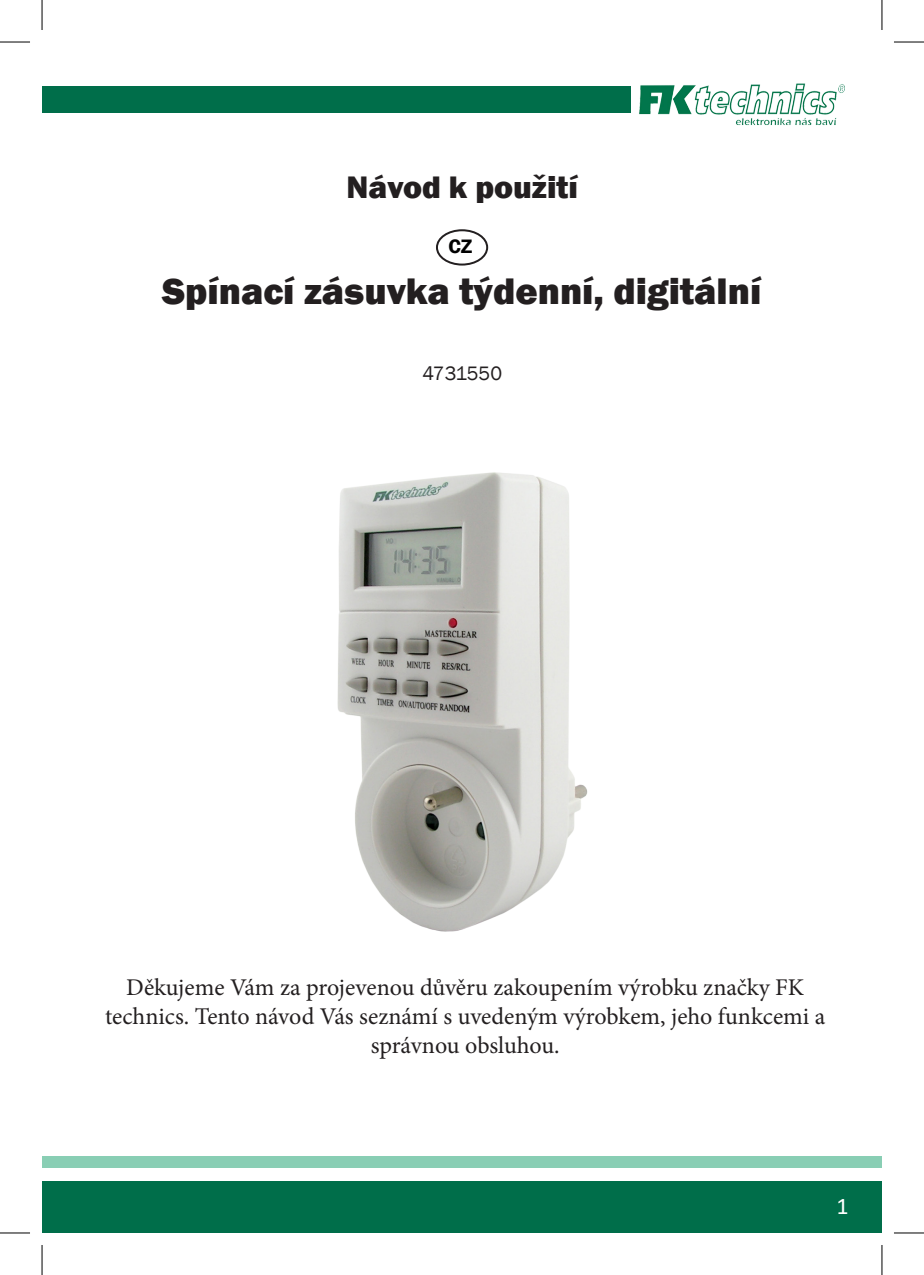
<style>
.page{position:relative;width:924px;height:1275px;background:#fff}
.page>*{position:absolute;margin:0;border:0;box-sizing:border-box;transform-origin:0 0}
.t1{font:800 38px "Franklin Gothic";color:#231f20}
.t2{font:800 32px "Franklin Gothic";color:#231f20}
.t3{font:24px/28.8px "Minion Pro";letter-spacing:-.005em;color:#231f20;text-align:center}
.t4{font:24px "Calibri";color:#fff}
.t5{font:20px "Franklin Gothic";letter-spacing:-.005em;color:#231f20}
.popisky{font:600 20px "Franklin Gothic";color:#000}
</style>
<div class="page">
<div style="left:42px;top:1182px;width:839px;height:51px;background:#006e4a"></div>
<img style="left:630px;top:83px;width:215px;height:42px">
<div style="left:42px;top:86px;width:587px;height:26px;background:#006e4a"></div>
<div style="left:42px;top:1156px;width:839px;height:11px;background:#89ceb4"></div>
<div style="left:436px;top:229px;width:52px;height:36px;border:2px solid #231f20;border-radius:50%"></div>
<img style="left:337px;top:472px;width:251px;height:460px">
<hr style="left:0;top:42px;width:30px;height:1px;background:#000">
<hr style="left:893px;top:42px;width:30px;height:1px;background:#000">
<hr style="left:0;top:1232px;width:30px;height:1px;background:#000">
<hr style="left:893px;top:1232px;width:30px;height:1px;background:#000">
<hr style="left:42px;top:0;width:1px;height:30px;background:#000">
<hr style="left:42px;top:1245px;width:1px;height:30px;background:#000">
<hr style="left:881px;top:0;width:1px;height:30px;background:#000">
<hr style="left:881px;top:1245px;width:1px;height:30px;background:#000">
<p class="t2" style="left:346px;top:167px;width:233px">Návod k použití</p>
<p class="popisky" style="left:448px;top:233px;width:26px">CZ</p>
<p class="t1" style="left:162px;top:267px;width:600px">Spínací zásuvka týdenní, digitální</p>
<p class="t5" style="left:422px;top:361px;width:81px">4731550</p>
<p class="t3" style="left:105px;top:973px;width:721px">Děkujeme Vám za projevenou důvěru zakoupením výrobku značky FK technics. Tento návod Vás seznámí s uvedeným výrobkem, jeho funkcemi a správnou obsluhou.</p>
<p class="t4" style="left:836px;top:1189px;width:14px">1</p>
</div>
